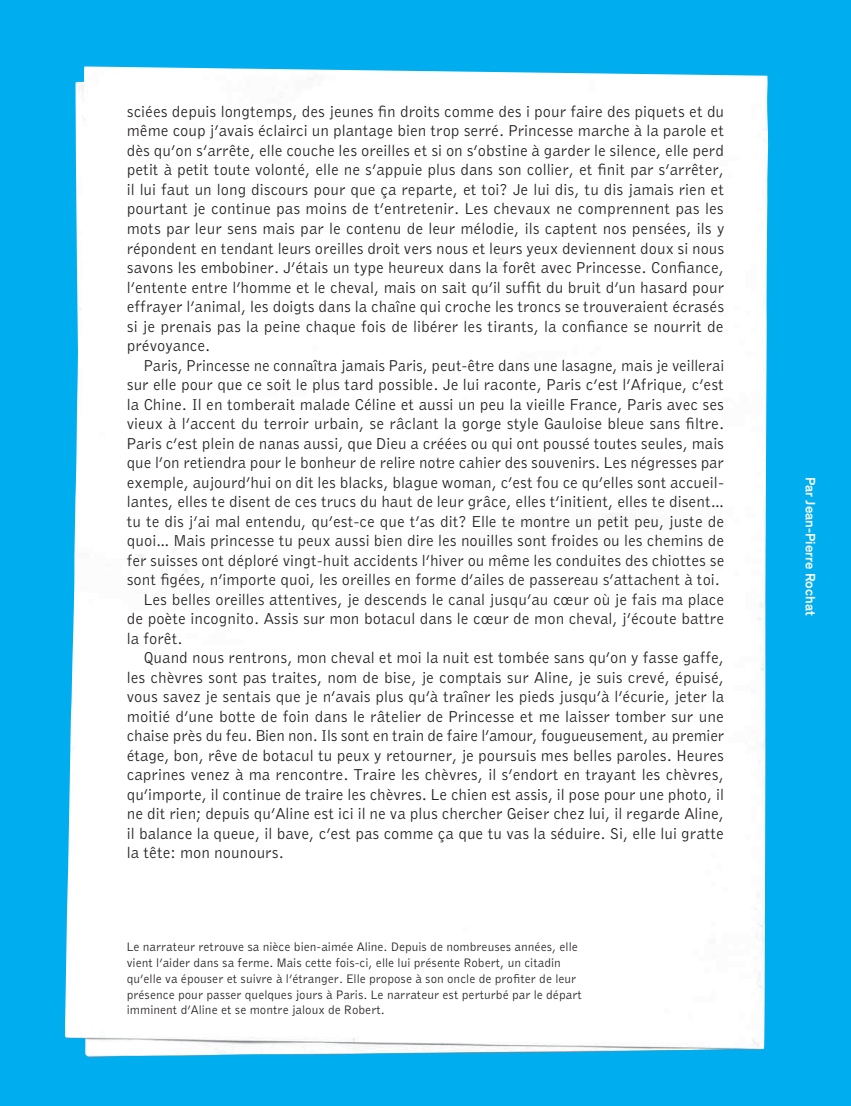
<style>
.page{position:relative;width:851px;height:1106px;background:#fff}
.page>*{position:absolute;margin:0;border:0;box-sizing:border-box;transform-origin:0 0}
.t1{font:300 16.35px/19.5px "New Bell";color:#231f20;text-align:justify}
.t2{font:500 13.8px "Theinhardt";color:#fff}
.t3{font:300 12.75px/15.8px "New Bell";color:#231f20}
</style>
<div class="page">
<div style="left:0;top:0;width:850px;height:1105px;background:#00aeef"></div>
<div style="left:65px;top:66px;width:703px;height:991px;background:#fff"></div>
<p class="t1" style="left:127px;top:102px;width:599px">sciées depuis longtemps, des jeunes fin droits comme des i pour faire des piquets et du même coup j’avais éclairci un plantage bien trop serré. Princesse marche à la parole et dès qu’on s’arrête, elle couche les oreilles et si on s’obstine à garder le silence, elle perd petit à petit toute volonté, elle ne s’appuie plus dans son collier, et finit par s’arrêter, il lui faut un long discours pour que ça reparte, et toi? Je lui dis, tu dis jamais rien et pourtant je continue pas moins de t’entretenir. Les chevaux ne comprennent pas les mots par leur sens mais par le contenu de leur mélodie, ils captent nos pensées, ils y répondent en tendant leurs oreilles droit vers nous et leurs yeux deviennent doux si nous savons les embobiner. J’étais un type heureux dans la forêt avec Princesse. Confiance, l’entente entre l’homme et le cheval, mais on sait qu’il suffit du bruit d’un hasard pour effrayer l’animal, les doigts dans la chaîne qui croche les troncs se trouveraient écrasés si je prenais pas la peine chaque fois de libérer les tirants, la confiance se nourrit de prévoyance.</p>
<p class="t1" style="left:144px;top:356px;width:582px">Paris, Princesse ne connaîtra jamais Paris, peut-être dans une lasagne, mais je veillerai</p>
<p class="t1" style="left:127px;top:375px;width:598px">sur elle pour que ce soit le plus tard possible. Je lui raconte, Paris c’est l’Afrique, c’est</p>
<p class="t1" style="left:127px;top:395px;width:598px">la Chine. Il en tomberait malade Céline et aussi un peu la vieille France, Paris avec ses</p>
<p class="t1" style="left:127px;top:414px;width:599px">vieux à l’accent du terroir urbain, se râclant la gorge style Gauloise bleue sans filtre.</p>
<p class="t1" style="left:127px;top:434px;width:598px">Paris c’est plein de nanas aussi, que Dieu a créées ou qui ont poussé toutes seules, mais</p>
<p class="t1" style="left:127px;top:453px;width:598px">que l’on retiendra pour le bonheur de relire notre cahier des souvenirs. Les négresses par</p>
<p class="t1" style="left:127px;top:473px;width:598px">exemple, aujourd’hui on dit les blacks, blague woman, c’est fou ce qu’elles sont accueil-</p>
<p class="t1" style="left:127px;top:492px;width:599px">lantes, elles te disent de ces trucs du haut de leur grâce, elles t’initient, elles te disent…</p>
<p class="t1" style="left:127px;top:512px;width:598px">tu te dis j’ai mal entendu, qu’est-ce que t’as dit? Elle te montre un petit peu, juste de</p>
<p class="t1" style="left:127px;top:531px;width:598px">quoi… Mais princesse tu peux aussi bien dire les nouilles sont froides ou les chemins de</p>
<p class="t1" style="left:127px;top:551px;width:599px">fer suisses ont déploré vingt-huit accidents l’hiver ou même les conduites des chiottes se</p>
<p class="t1" style="left:127px;top:570px;width:594px">sont figées, n’importe quoi, les oreilles en forme d’ailes de passereau s’attachent à toi.</p>
<p class="t1" style="left:144px;top:590px;width:581px">Les belles oreilles attentives, je descends le canal jusqu’au cœur où je fais ma place</p>
<p class="t1" style="left:127px;top:609px;width:598px">de poète incognito. Assis sur mon botacul dans le cœur de mon cheval, j’écoute battre</p>
<p class="t1" style="left:127px;top:629px;width:57px">la forêt.</p>
<p class="t1" style="left:144px;top:648px;width:581px">Quand nous rentrons, mon cheval et moi la nuit est tombée sans qu’on y fasse gaffe,</p>
<p class="t1" style="left:127px;top:668px;width:598px">les chèvres sont pas traites, nom de bise, je comptais sur Aline, je suis crevé, épuisé,</p>
<p class="t1" style="left:127px;top:687px;width:599px">vous savez je sentais que je n’avais plus qu’à traîner les pieds jusqu’à l’écurie, jeter la</p>
<p class="t1" style="left:127px;top:707px;width:598px">moitié d’une botte de foin dans le râtelier de Princesse et me laisser tomber sur une</p>
<p class="t1" style="left:127px;top:726px;width:599px">chaise près du feu. Bien non. Ils sont en train de faire l’amour, fougueusement, au premier</p>
<p class="t1" style="left:127px;top:746px;width:599px">étage, bon, rêve de botacul tu peux y retourner, je poursuis mes belles paroles. Heures</p>
<p class="t1" style="left:127px;top:765px;width:598px">caprines venez à ma rencontre. Traire les chèvres, il s’endort en trayant les chèvres,</p>
<p class="t1" style="left:127px;top:785px;width:598px">qu’importe, il continue de traire les chèvres. Le chien est assis, il pose pour une photo, il</p>
<p class="t1" style="left:127px;top:804px;width:598px">ne dit rien; depuis qu’Aline est ici il ne va plus chercher Geiser chez lui, il regarde Aline,</p>
<p class="t1" style="left:127px;top:824px;width:598px">il balance la queue, il bave, c’est pas comme ça que tu vas la séduire. Si, elle lui gratte</p>
<p class="t1" style="left:127px;top:843px;width:159px">la tête: mon nounours.</p>
<p class="t3" style="left:127px;top:939px;width:456px">Le narrateur retrouve sa nièce bien-aimée Aline. Depuis de nombreuses années, elle vient l’aider dans sa ferme. Mais cette fois-ci, elle lui présente Robert, un citadin qu’elle va épouser et suivre à l’étranger. Elle propose à son oncle de profiter de leur présence pour passer quelques jours à Paris. Le narrateur est perturbé par le départ imminent d’Aline et se montre jaloux de Robert.</p>
<p class="t2" style="left:815px;top:477px;width:140px;rotate:90deg">Par Jean-Pierre Rochat</p>
</div>
